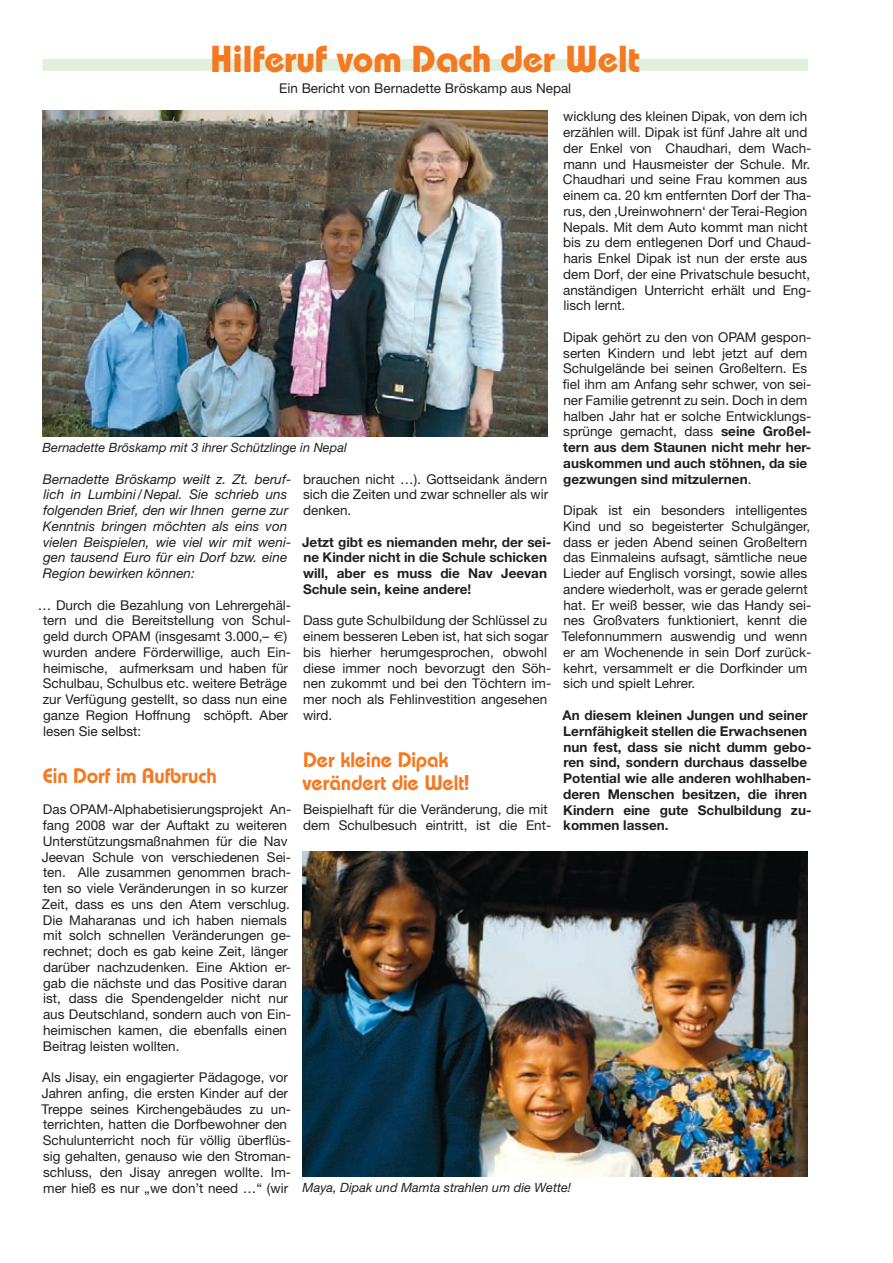
<style>
.page{position:relative;width:893px;height:1263px;background:#fff}
.page>*{position:absolute;margin:0;border:0;box-sizing:border-box;transform-origin:0 0}
.t1{font:700 37.5px "Bauhaus";letter-spacing:-.01em;color:#f47921}
.t2{font:600 21px/22.5px "Bauhaus";letter-spacing:-.01em;color:#f47921}
.t3{font:13.5px/15.8px "Helvetica Neue";color:#231f20}
.t4{font:700 13.5px/15.8px "Helvetica Neue";color:#231f20}
.t5{font:italic 13.5px/15.8px "Helvetica Neue";color:#231f20}
.t6{font:italic 12.75px "Helvetica Neue";color:#231f20}
.s1{font-weight:700}
.s2{font-family:"Euro Sans"}
</style>
<div class="page">
<div style="left:43px;top:59px;width:765px;height:12px;background:#e1efdd"></div>
<img style="left:43px;top:111px;width:505px;height:325px">
<img style="left:303px;top:851px;width:505px;height:326px">
<h1 class="t1" style="left:210px;top:35px;width:432px">Hilferuf vom Dach der Welt</h1>
<p class="t3" style="left:279px;top:80px;width:294px">Ein Bericht von Bernadette Bröskamp aus Nepal</p>
<p class="t3" style="left:563px;top:108px;width:250px">wicklung des kleinen Dipak, von dem ich erzählen will. Dipak ist fünf Jahre alt und der Enkel von Chaudhari, dem Wach&shy;mann und Hausmeister der Schule. Mr.<br>Chaudhari und seine Frau kommen aus einem ca. 20 km entfernten Dorf der Tha&shy;rus, den ‚Ureinwohnern‘ der Terai-Region Nepals. Mit dem Auto kommt man nicht bis zu dem entlegenen Dorf und Chaud&shy;haris Enkel Dipak ist nun der erste aus dem Dorf, der eine Privatschule besucht, anständigen Unterricht erhält und Eng&shy;lisch lernt.</p>
<p class="t3" style="left:563px;top:329px;width:250px">Dipak gehört zu den von OPAM gespon&shy;serten Kindern und lebt jetzt auf dem Schulgelände bei seinen Großeltern. Es fiel ihm am Anfang sehr schwer, von sei&shy;ner Familie getrennt zu sein. Doch in dem halben Jahr hat er solche Entwicklungs&shy;sprünge gemacht, dass <span class="s1">seine Großel&shy;tern aus dem Staunen nicht mehr her&shy;auskommen und auch stöhnen, da sie gezwungen sind mitzulernen</span>.</p>
<p class="t3" style="left:562px;top:502px;width:251px">Dipak ist ein besonders intelligentes Kind und so begeisterter Schulgänger, dass er jeden Abend seinen Großeltern das Einmaleins aufsagt, sämtliche neue Lieder auf Englisch vorsingt, sowie alles andere wiederholt, was er gerade gelernt hat. Er weiß besser, wie das Handy sei&shy;nes Großvaters funktioniert, kennt die Telefonnummern auswendig und wenn er am Wochenende in sein Dorf zurück&shy;kehrt, versammelt er die Dorfkinder um sich und spielt Lehrer.</p>
<p class="t4" style="left:562px;top:707px;width:250px">An diesem kleinen Jungen und seiner Lernfähigkeit stellen die Erwachsenen nun fest, dass sie nicht dumm gebo&shy;ren sind, sondern durchaus dasselbe Potential wie alle anderen wohlhaben&shy;deren Menschen besitzen, die ihren Kindern eine gute Schulbildung zu&shy;kommen lassen.</p>
<p class="t6" style="left:43px;top:440px;width:306px">Bernadette Bröskamp mit 3 ihrer Schützlinge in Nepal</p>
<p class="t3" style="left:303px;top:471px;width:247px;text-align:justify">brauchen nicht …). Gottseidank ändern sich die Zeiten und zwar schneller als wir denken.</p>
<p class="t4" style="left:302px;top:534px;width:251px">Jetzt gibt es niemanden mehr, der sei&shy;ne Kinder nicht in die Schule schicken will, aber es muss die Nav Jeevan Schule sein, keine andere!</p>
<p class="t3" style="left:303px;top:612px;width:250px">Dass gute Schulbildung der Schlüssel zu einem besseren Leben ist, hat sich sogar bis hierher herumgesprochen, obwohl diese immer noch bevorzugt den Söh&shy;nen zukommt und bei den Töchtern im&shy;mer noch als Fehlinvestition angesehen wird.</p>
<h2 class="t2" style="left:302px;top:748px;width:169px">Der kleine Dipak verändert die Welt!</h2>
<p class="t3" style="left:303px;top:801px;width:250px">Beispielhaft für die Veränderung, die mit dem Schulbesuch eintritt, ist die Ent-</p>
<p class="t5" style="left:43px;top:471px;width:250px">Bernadette Bröskamp weilt z. Zt. beruf&shy;lich in Lumbini/Nepal. Sie schrieb uns folgenden Brief, den wir Ihnen gerne zur Kenntnis bringen möchten als eins von vielen Beispielen, wie viel wir mit weni&shy;gen tausend Euro für ein Dorf bzw. eine Region bewirken können:</p>
<p class="t3" style="left:43px;top:597px;width:250px;text-indent:-5px">… Durch die Bezahlung von Lehrergehäl&shy;tern und die Bereitstellung von Schul&shy;geld durch OPAM (insgesamt 3.000,– <span class="s2">€</span>) wurden andere Förderwillige, auch Ein&shy;heimische, aufmerksam und haben für Schulbau, Schulbus etc. weitere Beträge zur Verfügung gestellt, so dass nun eine ganze Region Hoffnung schöpft. Aber lesen Sie selbst:</p>
<h2 class="t2" style="left:43px;top:764px;width:175px">Ein Dorf im Aufbruch</h2>
<p class="t3" style="left:42px;top:801px;width:251px">Das OPAM-Alphabetisierungsprojekt An&shy;fang 2008 war der Auftakt zu weiteren Unterstützungsmaßnahmen für die Nav Jeevan Schule von verschiedenen Sei&shy;ten. Alle zusammen genommen brach&shy;ten so viele Veränderungen in so kurzer Zeit, dass es uns den Atem verschlug.<br>Die Maharanas und ich haben niemals mit solch schnellen Veränderungen ge&shy;rechnet; doch es gab keine Zeit, länger darüber nachzudenken. Eine Aktion er&shy;gab die nächste und das Positive daran ist, dass die Spendengelder nicht nur aus Deutschland, sondern auch von Ein&shy;heimischen kamen, die ebenfalls einen Beitrag leisten wollten.</p>
<p class="t3" style="left:42px;top:1069px;width:251px">Als Jisay, ein engagierter Pädagoge, vor Jahren anfing, die ersten Kinder auf der Treppe seines Kirchengebäudes zu un&shy;terrichten, hatten die Dorfbewohner den Schulunterricht noch für völlig überflüs&shy;sig gehalten, genauso wie den Stroman&shy;schluss, den Jisay anregen wollte. Im&shy;mer hieß es nur „we don’t need …“ (wir</p>
<p class="t6" style="left:303px;top:1180px;width:270px">Maya, Dipak und Mamta strahlen um die Wette!</p>
</div>
